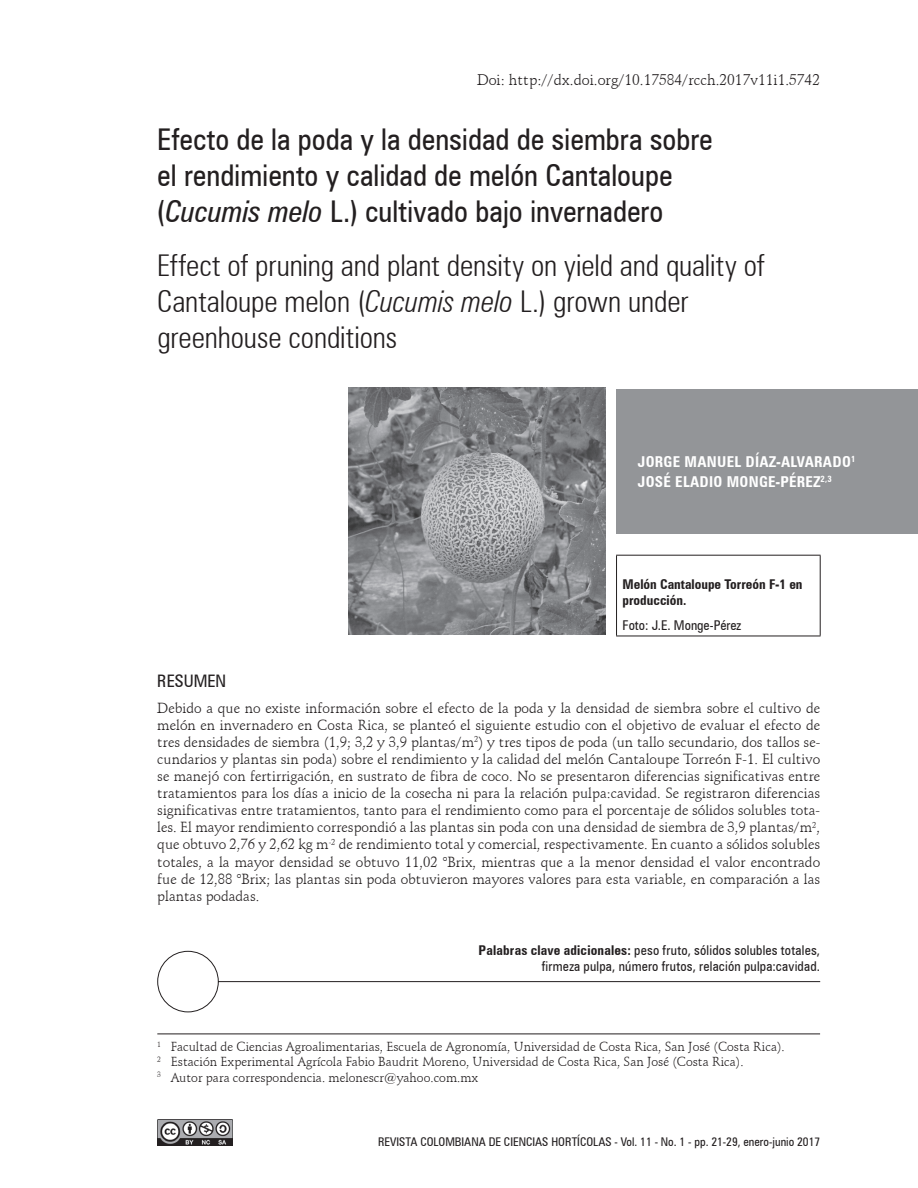
<style>
.page{position:relative;width:918px;height:1188px;background:#fff}
.page>*{position:absolute;margin:0;border:0;box-sizing:border-box;transform-origin:0 0}
.t1{font:condensed 30px/36px "Zurich BT";color:#231f20}
.t2{font:300 condensed 30px/36px "Zurich BT";letter-spacing:-.005em;color:#231f20}
.t3{font:condensed 17.25px "Zurich BT";color:#231f20}
.t4{font:15px "Schneidler BT";color:#231f20}
.t5{font:700 condensed 15px/19.5px "Zurich BT";letter-spacing:.02em;color:#fff}
.t6{font:14.25px/17.1px "Schneidler BT";color:#231f20;text-align:justify}
.t7{font:condensed 13.5px/16.2px "Zurich BT";letter-spacing:.015em;color:#231f20;text-align:right}
.t8{font:700 condensed 13.5px/16.2px "Zurich BT";color:#231f20}
.t9{font:12.75px/15.3px "Schneidler BT";color:#231f20}
.t10{font:condensed 12px "Zurich BT";color:#231f20}
.s1{font-style:italic}
.s2{font-weight:700}
</style>
<div class="page">
<img style="left:157px;top:1119px;width:76px;height:26px">
<div style="left:617px;top:389px;width:301px;height:145px;background:#939598"></div>
<hr style="left:616px;top:555px;width:205px;height:1px;background:#231f20">
<hr style="left:616px;top:556px;width:1px;height:80px;background:#231f20">
<hr style="left:820px;top:556px;width:1px;height:80px;background:#231f20">
<hr style="left:616px;top:636px;width:205px;height:1px;background:#231f20">
<hr style="left:157px;top:1034px;width:663px;height:1px;background:#231f20">
<svg style="left:157px;top:951px;width:664px;height:62px"></svg>
<img style="left:349px;top:388px;width:256px;height:246px">
<p class="t4" style="left:477px;top:70px;width:345px">Doi: http://dx.doi.org/10.17584/rcch.2017v11i1.5742</p>
<h1 class="t1" style="left:157px;top:121px;width:557px">Efecto de la poda y la densidad de siembra sobre el rendimiento y calidad de melón Cantaloupe (<span class="s1">Cucumis melo</span> L.) cultivado bajo invernadero</h1>
<h1 class="t2" style="left:157px;top:247px;width:609px">Effect of pruning and plant density on yield and quality of<br>Cantaloupe melon (<span class="s1">Cucumis melo</span> L.) grown under greenhouse conditions</h1>
<p class="t5" style="left:638px;top:452px;width:219px">JORGE MANUEL DÍAZ-ALVARADO<sup>1<br></sup>JOSÉ ELADIO MONGE-PÉREZ<sup>2,3</sup></p>
<p class="t8" style="left:623px;top:576px;width:182px">Melón Cantaloupe Torreón F-1 en producción.</p>
<p class="t7" style="left:623px;top:617px;width:120px">Foto: J.E. Monge-Pérez</p>
<p class="t3" style="left:157px;top:670px;width:70px">RESUMEN</p>
<p class="t6" style="left:157px;top:699px;width:664px">Debido a que no existe información sobre el efecto de la poda y la densidad de siembra sobre el cultivo de melón en invernadero en Costa Rica, se planteó el siguiente estudio con el objetivo de evaluar el efecto de tres densidades de siembra (1,9; 3,2 y 3,9 plantas/m<sup>2</sup>) y tres tipos de poda (un tallo secundario, dos tallos se&shy;cundarios y plantas sin poda) sobre el rendimiento y la calidad del melón Cantaloupe Torreón F-1. El cultivo se manejó con fertirrigación, en sustrato de fibra de coco. No se presentaron diferencias significativas entre tratamientos para los días a inicio de la cosecha ni para la relación pulpa:cavidad. Se registraron diferencias significativas entre tratamientos, tanto para el rendimiento como para el porcentaje de sólidos solubles tota&shy;les. El mayor rendimiento correspondió a las plantas sin poda con una densidad de siembra de 3,9 plantas/m<sup>2</sup>, que obtuvo 2,76 y 2,62 kg m<sup>-2</sup> de rendimiento total y comercial, respectivamente. En cuanto a sólidos solubles totales, a la mayor densidad se obtuvo 11,02 °Brix, mientras que a la menor densidad el valor encontrado fue de 12,88 °Brix; las plantas sin poda obtuvieron mayores valores para esta variable, en comparación a las plantas podadas.</p>
<p class="t7" style="left:479px;top:942px;width:343px"><span class="s2">Palabras clave adicionales:</span> peso fruto, sólidos solubles totales, firmeza pulpa, número frutos, relación pulpa:cavidad.</p>
<p class="t9" style="left:157px;top:1039px;width:629px"><sup>1</sup> Facultad de Ciencias Agroalimentarias, Escuela de Agronomía, Universidad de Costa Rica, San José (Costa Rica).<br><sup>2</sup> Estación Experimental Agrícola Fabio Baudrit Moreno, Universidad de Costa Rica, San José (Costa Rica).<br><sup>3</sup> Autor para correspondencia. melonescr@yahoo.com.mx</p>
<p class="t10" style="left:378px;top:1135px;width:444px">REVISTA COLOMBIANA DE CIENCIAS HORTÍCOLAS - Vol. 11 - No. 1 - pp. 21-29, enero-junio 2017</p>
</div>
